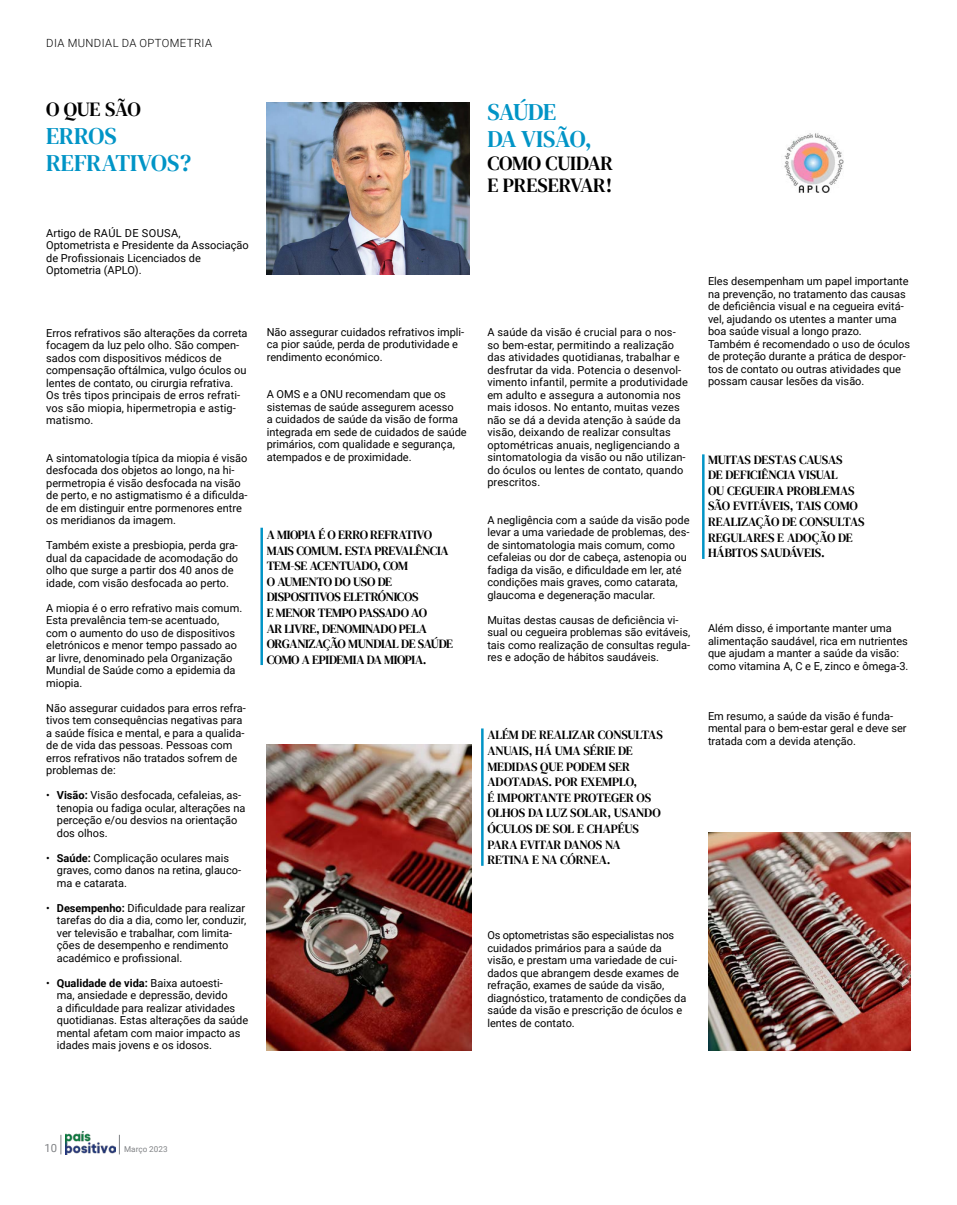
<style>
.page{position:relative;width:957px;height:1205px;background:#fff}
.page>*{position:absolute;margin:0;border:0;box-sizing:border-box;transform-origin:0 0}
.t1{font:23.75px/27.5px "DM Serif Text";letter-spacing:-.005em;color:#0194c6}
.t2{font:23.75px/27.5px "DM Serif Text";letter-spacing:-.025em;color:#0194c6}
.t3{font:20px/22.5px "DM Serif Text";letter-spacing:-.015em;color:#000}
.t4{font:12.5px/15.6px "DM Serif Text";letter-spacing:-.02em;color:#000}
.t5{font:300 11.25px "Roboto";letter-spacing:.035em;color:#000}
.t6{font:11.25px "Roboto";color:#808285}
.t7{font:11px/12.5px "Roboto";color:#000}
.t8{font:8.12px "Roboto";color:#808285}
.s1{font-weight:700}
</style>
<div class="page">
<img style="left:65px;top:1132px;width:51px;height:22px">
<svg style="left:61px;top:1135px;width:1px;height:19px"></svg>
<svg style="left:119px;top:1135px;width:1px;height:19px"></svg>
<img style="left:784px;top:133px;width:60px;height:60px">
<img style="left:267px;top:103px;width:202px;height:172px">
<hr style="left:260px;top:528px;width:3px;height:137px;background:#0194c6">
<hr style="left:481px;top:728px;width:2px;height:138px;background:#0194c6">
<img style="left:708px;top:833px;width:203px;height:218px">
<img style="left:267px;top:744px;width:204px;height:306px">
<hr style="left:702px;top:454px;width:2px;height:105px;background:#0194c6">
<p class="t5" style="left:46px;top:36px;width:167px">DIA MUNDIAL DA OPTOMETRIA</p>
<h2 class="t3" style="left:46px;top:98px;width:96px">O QUE SÃO</h2>
<h1 class="t1" style="left:46px;top:122px;width:147px">ERROS<br>REFRATIVOS?</h1>
<p class="t7" style="left:46px;top:226px;width:204px">Artigo de RAÚL DE SOUSA,<br>Optometrista e Presidente da Associação de Profissionais Licenciados de<br>Optometria (APLO).</p>
<p class="t7" style="left:46px;top:326px;width:203px">Erros refrativos são alterações da correta focagem da luz pelo olho. São compen&shy;sados com dispositivos médicos de compensação oftálmica, vulgo óculos ou lentes de contato, ou cirurgia refrativa.<br>Os três tipos principais de erros refrati&shy;vos são miopia, hipermetropia e astig&shy;matismo.</p>
<p class="t7" style="left:46px;top:451px;width:203px">A sintomatologia típica da miopia é visão desfocada dos objetos ao longo, na hi&shy;permetropia é visão desfocada na visão de perto, e no astigmatismo é a dificulda&shy;de em distinguir entre pormenores entre os meridianos da imagem.</p>
<p class="t7" style="left:46px;top:538px;width:193px">Também existe a presbiopia, perda gra&shy;dual da capacidade de acomodação do olho que surge a partir dos 40 anos de idade, com visão desfocada ao perto.</p>
<p class="t7" style="left:46px;top:601px;width:197px">A miopia é o erro refrativo mais comum.<br>Esta prevalência tem-se acentuado, com o aumento do uso de dispositivos eletrónicos e menor tempo passado ao ar livre, denominado pela Organização<br>Mundial de Saúde como a epidemia da miopia.</p>
<p class="t7" style="left:46px;top:701px;width:201px">Não assegurar cuidados para erros refra&shy;tivos tem consequências negativas para a saúde física e mental, e para a qualida&shy;de de vida das pessoas. Pessoas com erros refrativos não tratados sofrem de problemas de:</p>
<p class="t7" style="left:57px;top:788px;width:190px;text-indent:-11px">• <span class="s1">Visão:</span> Visão desfocada, cefaleias, as&shy;tenopia ou fadiga ocular, alterações na perceção e/ou desvios na orientação dos olhos.</p>
<p class="t7" style="left:57px;top:851px;width:186px;text-indent:-11px">• <span class="s1">Saúde:</span> Complicação oculares mais graves, como danos na retina, glauco&shy;ma e catarata.</p>
<p class="t7" style="left:57px;top:901px;width:191px;text-indent:-11px">• <span class="s1">Desempenho:</span> Dificuldade para realizar tarefas do dia a dia, como ler, conduzir, ver televisão e trabalhar, com limita&shy;ções de desempenho e rendimento académico e profissional.</p>
<p class="t7" style="left:57px;top:976px;width:193px;text-indent:-11px">• <span class="s1">Qualidade de vida:</span> Baixa autoesti-<br>ma, ansiedade e depressão, devido<br>a dificuldade para realizar atividades quotidianas. Estas alterações da saúde mental afetam com maior impacto as idades mais jovens e os idosos.</p>
<p class="t7" style="left:267px;top:325px;width:199px">Não assegurar cuidados refrativos impli&shy;ca pior saúde, perda de produtividade e rendimento económico.</p>
<p class="t7" style="left:267px;top:388px;width:202px">A OMS e a ONU recomendam que os sistemas de saúde assegurem acesso<br>a cuidados de saúde da visão de forma integrada em sede de cuidados de saúde primários, com qualidade e segurança, atempados e de proximidade.</p>
<p class="t4" style="left:267px;top:527px;width:188px">A MIOPIA É O ERRO REFRATIVO<br>MAIS COMUM. ESTA PREVALÊNCIA<br>TEM-SE ACENTUADO, COM<br>O AUMENTO DO USO DE<br>DISPOSITIVOS ELETRÓNICOS<br>E MENOR TEMPO PASSADO AO<br>AR LIVRE, DENOMINADO PELA<br>ORGANIZAÇÃO MUNDIAL DE SAÚDE<br>COMO A EPIDEMIA DA MIOPIA.</p>
<h1 class="t2" style="left:487px;top:98px;width:106px">SAÚDE<br>DA VISÃO,</h1>
<h2 class="t3" style="left:487px;top:152px;width:127px">COMO CUIDAR<br>E PRESERVAR!</h2>
<p class="t7" style="left:487px;top:325px;width:202px">A saúde da visão é crucial para o nos&shy;so bem-estar, permitindo a realização das atividades quotidianas, trabalhar e desfrutar da vida. Potencia o desenvol&shy;vimento infantil, permite a produtividade em adulto e assegura a autonomia nos mais idosos. No entanto, muitas vezes não se dá a devida atenção à saúde da visão, deixando de realizar consultas optométricas anuais, negligenciando a sintomatologia da visão ou não utilizan&shy;do óculos ou lentes de contato, quando prescritos.</p>
<p class="t7" style="left:487px;top:513px;width:204px">A negligência com a saúde da visão pode levar a uma variedade de problemas, des&shy;de sintomatologia mais comum, como cefaleias ou dor de cabeça, astenopia ou fadiga da visão, e dificuldade em ler, até condições mais graves, como catarata, glaucoma e degeneração macular.</p>
<p class="t7" style="left:487px;top:613px;width:204px">Muitas destas causas de deficiência vi&shy;sual ou cegueira problemas são evitáveis, tais como realização de consultas regula&shy;res e adoção de hábitos saudáveis.</p>
<p class="t4" style="left:487px;top:727px;width:177px">ALÉM DE REALIZAR CONSULTAS<br>ANUAIS, HÁ UMA SÉRIE DE<br>MEDIDAS QUE PODEM SER<br>ADOTADAS. POR EXEMPLO,<br>É IMPORTANTE PROTEGER OS<br>OLHOS DA LUZ SOLAR, USANDO<br>ÓCULOS DE SOL E CHAPÉUS<br>PARA EVITAR DANOS NA<br>RETINA E NA CÓRNEA.</p>
<p class="t7" style="left:708px;top:275px;width:204px">Eles desempenham um papel importante na prevenção, no tratamento das causas de deficiência visual e na cegueira evitá&shy;vel, ajudando os utentes a manter uma boa saúde visual a longo prazo.<br>Também é recomendado o uso de óculos de proteção durante a prática de despor&shy;tos de contato ou outras atividades que possam causar lesões da visão.</p>
<p class="t4" style="left:708px;top:452px;width:158px">MUITAS DESTAS CAUSAS<br>DE DEFICIÊNCIA VISUAL<br>OU CEGUEIRA PROBLEMAS<br>SÃO EVITÁVEIS, TAIS COMO<br>REALIZAÇÃO DE CONSULTAS<br>REGULARES E ADOÇÃO DE<br>HÁBITOS SAUDÁVEIS.</p>
<p class="t7" style="left:708px;top:622px;width:202px">Além disso, é importante manter uma alimentação saudável, rica em nutrientes que ajudam a manter a saúde da visão: como vitamina A, C e E, zinco e ômega-3.</p>
<p class="t7" style="left:708px;top:709px;width:200px">Em resumo, a saúde da visão é funda&shy;mental para o bem-estar geral e deve ser tratada com a devida atenção.</p>
<p class="t7" style="left:487px;top:929px;width:201px">Os optometristas são especialistas nos cuidados primários para a saúde da visão, e prestam uma variedade de cui&shy;dados que abrangem desde exames de refração, exames de saúde da visão, diagnóstico, tratamento de condições da saúde da visão e prescrição de óculos e lentes de contato.</p>
<p class="t6" style="left:44px;top:1139px;width:14px">10</p>
<p class="t8" style="left:124px;top:1143px;width:45px">Março 2023</p>
</div>
